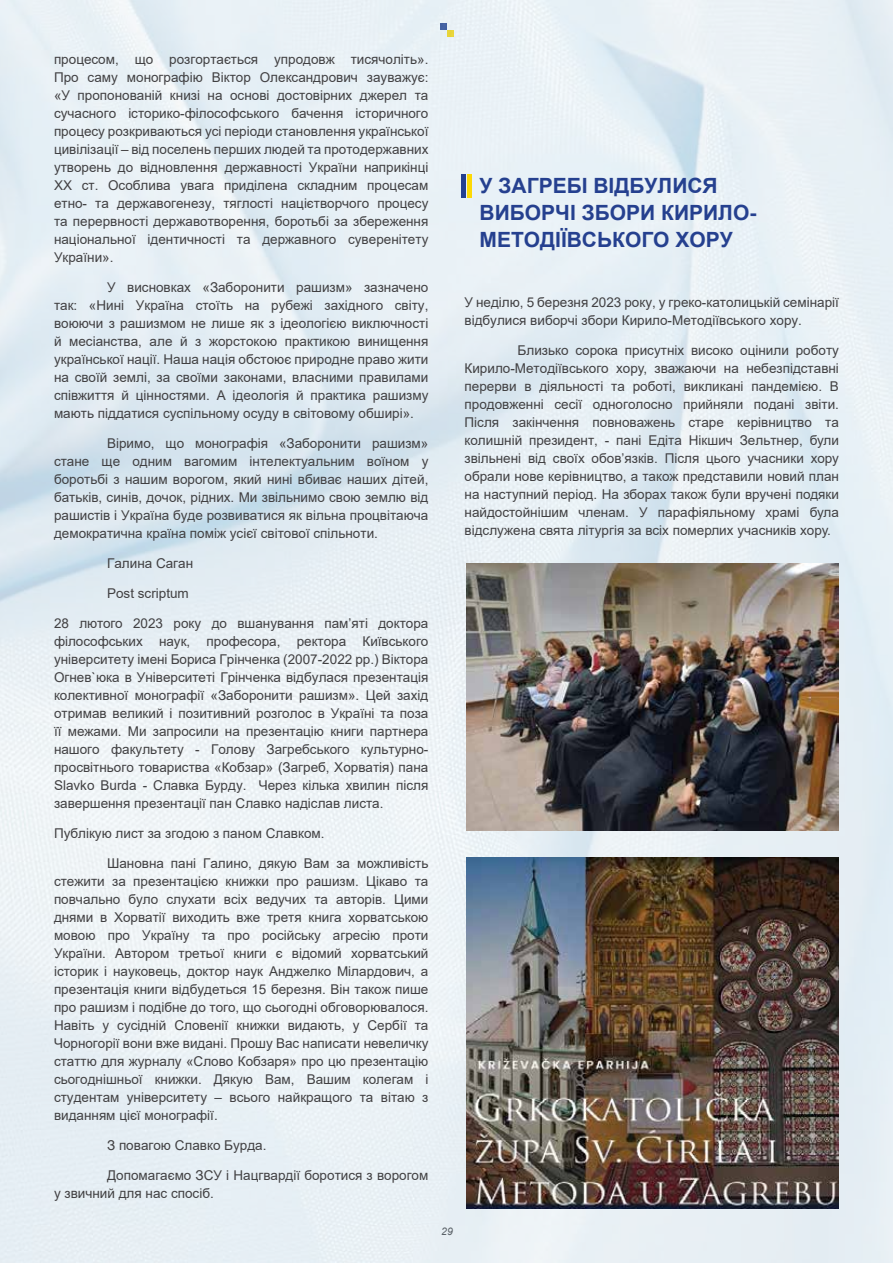
<style>
.page{position:relative;width:893px;height:1263px;background:#fff}
.page>*{position:absolute;margin:0;border:0;box-sizing:border-box;transform-origin:0 0}
.t1{font:700 21px/27px "Arial";color:#25408f}
.t2{font:13.5px/18px "Arial";color:#414042;text-align:justify}
.t3{font:italic 10.5px "Arial";color:#414042}
</style>
<div class="page">
<img style="left:0;top:0;width:893px;height:1263px">
<img style="left:466px;top:857px;width:373px;height:352px">
<img style="left:466px;top:564px;width:373px;height:266px">
<div style="left:461px;top:175px;width:5px;height:23px;background:#25408f"></div>
<div style="left:467px;top:175px;width:5px;height:23px;background:#fdd905"></div>
<p class="t2" style="left:54px;top:50px;width:376px">процесом, що розгортається упродовж тисячоліть».<br>Про саму монографію Віктор Олександрович зауважує: «У пропонованій книзі на основі достовірних джерел та сучасного історико-філософського бачення історичного процесу розкриваються усі періоди становлення української цивілізації – від поселень перших людей та протодержавних утворень до відновлення державності України наприкінці XX ст. Особлива увага приділена складним процесам етно- та державогенезу, тяглості націєтворчого процесу та перервності державотворення, боротьбі за збереження національної ідентичності та державного суверенітету України».</p>
<p class="t2" style="left:54px;top:278px;width:376px;text-indent:53px">У висновках «Заборонити рашизм» зазначено так: «Нині Україна стоїть на рубежі західного світу, воюючи з рашизмом не лише як з ідеологією виключності й месіанства, але й з жорстокою практикою винищення української нації. Наша нація обстоює природне право жити на своїй землі, за своїми законами, власними правилами співжиття й цінностями. А ідеологія й практика рашизму мають піддатися суспільному осуду в світовому обширі».</p>
<p class="t2" style="left:54px;top:434px;width:376px;text-indent:53px">Віримо, що монографія «Заборонити рашизм» стане ще одним вагомим інтелектуальним воїном у боротьбі з нашим ворогом, який нині вбиває наших дітей, батьків, синів, дочок, рідних. Ми звільнимо свою землю від рашистів і Україна буде розвиватися як вільна процвітаюча демократична країна поміж усієї світової спільноти.</p>
<p class="t2" style="left:107px;top:554px;width:88px">Галина Саган</p>
<p class="t2" style="left:107px;top:584px;width:83px">Post scriptum</p>
<p class="t2" style="left:54px;top:614px;width:376px">28 лютого 2023 року до вшанування пам’яті доктора філософських наук, професора, ректора Київського університету імені Бориса Грінченка (2007-2022 рр.) Віктора Огнев`юка в Університеті Грінченка відбулася презентація колективної монографії «Заборонити рашизм». Цей захід отримав великий і позитивний розголос в Україні та поза її межами. Ми запросили на презентацію книги партнера нашого факультету - Голову Загребського культурно&shy;просвітнього товариства «Кобзар» (Загреб, Хорватія) пана Slavko Burda - Славка Бурду. Через кілька хвилин після завершення презентації пан Славко надіслав листа.</p>
<p class="t2" style="left:54px;top:824px;width:272px">Публікую лист за згодою з паном Славком.</p>
<p class="t2" style="left:54px;top:854px;width:376px;text-indent:53px">Шановна пані Галино, дякую Вам за можливість стежити за презентацією книжки про рашизм. Цікаво та повчально було слухати всіх ведучих та авторів. Цими днями в Хорватії виходить вже третя книга хорватською мовою про Україну та про російську агресію проти України. Автором третьої книги є відомий хорватський історик і науковець, доктор наук Анджелко Мілардович, а презентація книги відбудеться 15 березня. Він також пише про рашизм і подібне до того, що сьогодні обговорювалося.<br>Навіть у сусідній Словенії книжки видають, у Сербії та Чорногорії вони вже видані. Прошу Вас написати невеличку статтю для журналу «Слово Кобзаря» про цю презентацію сьогоднішньої книжки. Дякую Вам, Вашим колегам і студентам університету – всього найкращого та вітаю з виданням цієї монографії.</p>
<p class="t2" style="left:107px;top:1136px;width:161px">З повагою Славко Бурда.</p>
<p class="t2" style="left:54px;top:1166px;width:376px;text-indent:53px">Допомагаємо ЗСУ і Нацгвардії боротися з ворогом у звичний для нас спосіб.</p>
<h1 class="t1" style="left:480px;top:172px;width:278px">У ЗАГРЕБІ ВІДБУЛИСЯ<br>ВИБОРЧІ ЗБОРИ КИРИЛО-<br>МЕТОДІЇВСЬКОГО ХОРУ</h1>
<p class="t2" style="left:465px;top:293px;width:376px">У неділю, 5 березня 2023 року, у греко-католицькій семінарії відбулися виборчі збори Кирило-Методіївського хору.</p>
<p class="t2" style="left:465px;top:341px;width:376px;text-indent:53px">Близько сорока присутніх високо оцінили роботу Кирило-Методіївського хору, зважаючи на небезпідставні перерви в діяльності та роботі, викликані пандемією. В продовженні сесії одноголосно прийняли подані звіти.<br>Після закінчення повноважень старе керівництво та колишній президент, - пані Едіта Нікшич Зельтнер, були звільнені від своїх обов’язків. Після цього учасники хору обрали нове керівництво, а також представили новий план на наступний період. На зборах також були вручені подяки найдостойнішим членам. У парафіяльному храмі була відслужена свята літургія за всіх померлих учасників хору.</p>
<p class="t3" style="left:441px;top:1224px;width:13px">29</p>
</div>
